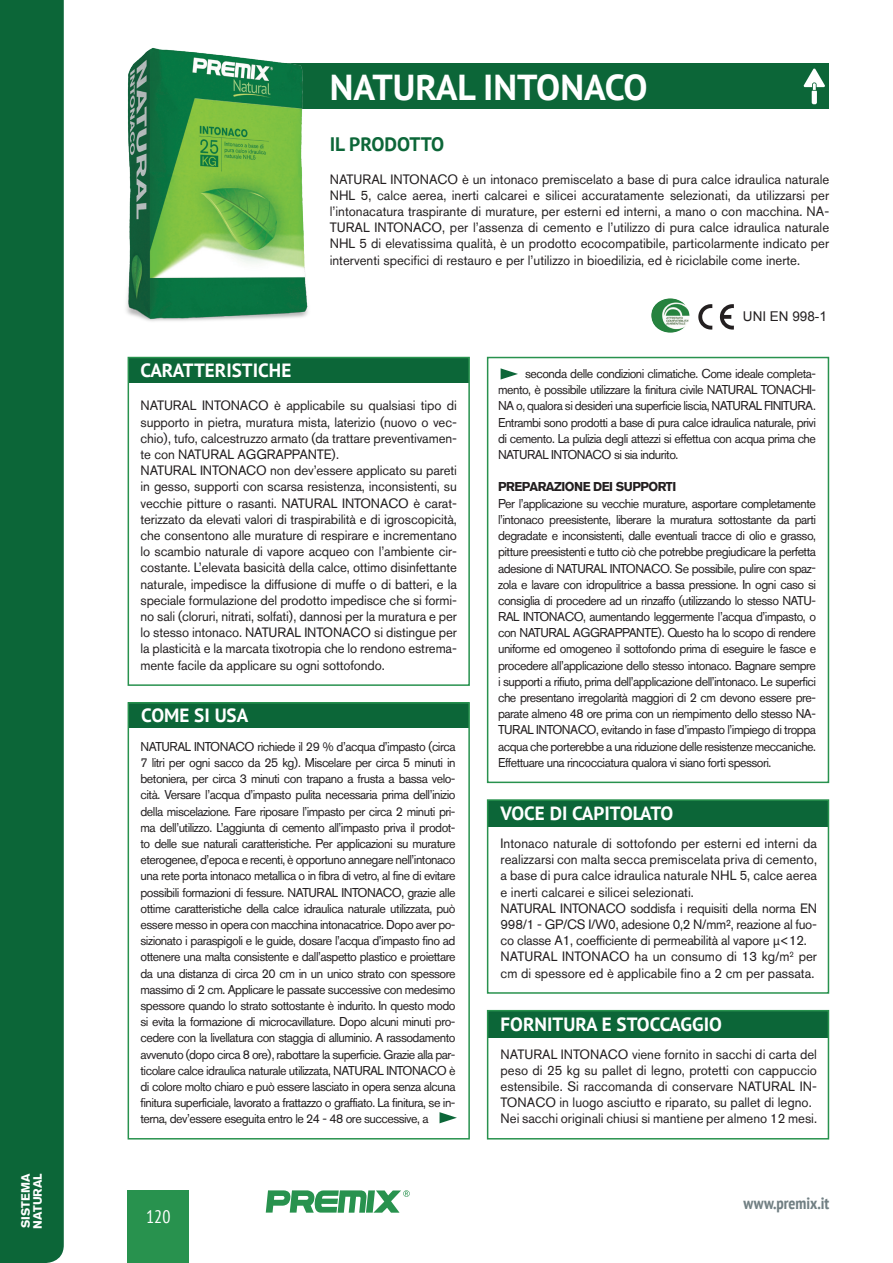
<style>
.page{position:relative;width:893px;height:1263px;background:#fff}
.page>*{position:absolute;margin:0;border:0;box-sizing:border-box;transform-origin:0 0}
.t1{font:700 36px "PT Sans";color:#fff}
.t2{font:700 19.5px "PT Sans";color:#0c6638}
.t3{font:700 19.05px "PT Sans";color:#fff}
.t4{font:condensed 18px "PT Sans";color:#fff}
.t5{font:700 condensed 16.5px "PT Sans";color:#717f83}
.t6{font:13.5px/16.2px "Akzidenz Grotesk BQ";letter-spacing:-.01em;color:#231f20}
.t7{font:13.5px "Arial";color:#231f20}
.t8{font:12.75px/16.2px "Akzidenz Grotesk BQ";letter-spacing:-.04em;color:#231f20;text-align:justify}
.t9{font:700 12.75px "Akzidenz Grotesk BQ";letter-spacing:-.04em;color:#231f20}
.t10{font:700 12px/12px "Akzidenz Grotesk BQ";color:#fff}
</style>
<div class="page">
<div style="left:128px;top:1190px;width:61px;height:73px;background:#28924e"></div>
<svg style="left:266px;top:1190px;width:144px;height:23px"></svg>
<div style="left:0;top:0;width:64px;height:1263px;background:#0c6638"></div>
<div style="left:273px;top:64px;width:556px;height:45px;background:#0c6638"></div>
<svg style="left:803px;top:68px;width:22px;height:36px"></svg>
<img style="left:651px;top:298px;width:39px;height:35px">
<svg style="left:720px;top:304px;width:14px;height:26px"></svg>
<svg style="left:698px;top:304px;width:14px;height:26px"></svg>
<div style="left:488px;top:800px;width:340px;height:26px;background:#0c6638"></div>
<div style="left:487px;top:799px;width:342px;height:195px;border:2px solid #28924e"></div>
<div style="left:488px;top:1011px;width:340px;height:26px;background:#0c6638"></div>
<div style="left:487px;top:1010px;width:342px;height:129px;border:2px solid #28924e"></div>
<div style="left:128px;top:357px;width:341px;height:26px;background:#0c6638"></div>
<div style="left:128px;top:357px;width:342px;height:329px;border:2px solid #28924e"></div>
<div style="left:128px;top:702px;width:341px;height:26px;background:#0c6638"></div>
<div style="left:128px;top:702px;width:342px;height:437px;border:2px solid #28924e"></div>
<div style="left:487px;top:357px;width:342px;height:426px;border:2px solid #28924e"></div>
<svg style="left:501px;top:368px;width:17px;height:11px"></svg>
<svg style="left:440px;top:1112px;width:17px;height:11px"></svg>
<img style="left:126px;top:48px;width:197px;height:273px">
<p class="t10" style="left:20px;top:1229px;width:57px;rotate:-90deg">SISTEMA<br>NATURAL</p>
<h1 class="t1" style="left:330px;top:63px;width:319px">NATURAL INTONACO</h1>
<h2 class="t2" style="left:330px;top:131px;width:116px">IL PRODOTTO</h2>
<p class="t6" style="left:330px;top:171px;width:501px;text-align:justify">NATURAL INTONACO è un intonaco premiscelato a base di pura calce idraulica naturale NHL 5, calce aerea, inerti calcarei e silicei accuratamente selezionati, da utilizzarsi per l’intonacatura traspirante di murature, per esterni ed interni, a mano o con macchina. NA-TURAL INTONACO, per l’assenza di cemento e l’utilizzo di pura calce idraulica naturale NHL 5 di elevatissima qualità, è un prodotto ecocompatibile, particolarmente indicato per interventi specifici di restauro e per l’utilizzo in bioedilizia, ed è riciclabile come inerte.</p>
<h3 class="t3" style="left:141px;top:357px;width:152px">CARATTERISTICHE</h3>
<p class="t6" style="left:141px;top:398px;width:318px">NATURAL INTONACO è applicabile su qualsiasi tipo di supporto in pietra, muratura mista, laterizio (nuovo o vec&shy;chio), tufo, calcestruzzo armato (da trattare preventivamen&shy;te con NATURAL AGGRAPPANTE).<br>NATURAL INTONACO non dev’essere applicato su pareti in gesso, supporti con scarsa resistenza, inconsistenti, su vecchie pitture o rasanti. NATURAL INTONACO è carat&shy;terizzato da elevati valori di traspirabilità e di igroscopicità, che consentono alle murature di respirare e incrementano lo scambio naturale di vapore acqueo con l’ambiente cir&shy;costante. L’elevata basicità della calce, ottimo disinfettante naturale, impedisce la diffusione di muffe o di batteri, e la speciale formulazione del prodotto impedisce che si formi&shy;no sali (cloruri, nitrati, solfati), dannosi per la muratura e per lo stesso intonaco. NATURAL INTONACO si distingue per la plasticità e la marcata tixotropia che lo rendono estrema&shy;mente facile da applicare su ogni sottofondo.</p>
<h3 class="t3" style="left:141px;top:702px;width:109px">COME SI USA</h3>
<p class="t8" style="left:141px;top:738px;width:317px">NATURAL INTONACO richiede il 29 % d’acqua d’impasto (circa 7 litri per ogni sacco da 25 kg). Miscelare per circa 5 minuti in betoniera, per circa 3 minuti con trapano a frusta a bassa velo&shy;cità. Versare l’acqua d’impasto pulita necessaria prima dell’inizio della miscelazione. Fare riposare l’impasto per circa 2 minuti pri&shy;ma dell’utilizzo. L’aggiunta di cemento all’impasto priva il prodot&shy;to delle sue naturali caratteristiche. Per applicazioni su murature eterogenee, d’epoca e recenti, è opportuno annegare nell’intonaco una rete porta intonaco metallica o in fibra di vetro, al fine di evitare possibili formazioni di fessure. NATURAL INTONACO, grazie alle ottime caratteristiche della calce idraulica naturale utilizzata, può essere messo in opera con macchina intonacatrice. Dopo aver po&shy;sizionato i paraspigoli e le guide, dosare l’acqua d’impasto fino ad ottenere una malta consistente e dall’aspetto plastico e proiettare da una distanza di circa 20 cm in un unico strato con spessore massimo di 2 cm. Applicare le passate successive con medesimo spessore quando lo strato sottostante è indurito. In questo modo si evita la formazione di microcavillature. Dopo alcuni minuti pro&shy;cedere con la livellatura con staggia di alluminio. A rassodamento avvenuto (dopo circa 8 ore), rabottare la superficie. Grazie alla par&shy;ticolare calce idraulica naturale utilizzata, NATURAL INTONACO è di colore molto chiaro e può essere lasciato in opera senza alcuna finitura superficiale, lavorato a frattazzo o graffiato. La finitura, se in&shy;terna, dev’essere eseguita entro le 24 - 48 ore successive, a</p>
<h3 class="t4" style="left:146px;top:1205px;width:26px">120</h3>
<p class="t7" style="left:743px;top:307px;width:86px">UNI EN 998-1</p>
<p class="t8" style="left:498px;top:365px;width:320px;text-indent:27px">seconda delle condizioni climatiche. Come ideale completa&shy;mento, è possibile utilizzare la finitura civile NATURAL TONACHI-NA o, qualora si desideri una superficie liscia, NATURAL FINITURA.<br>Entrambi sono prodotti a base di pura calce idraulica naturale, privi di cemento. La pulizia degli attezzi si effettua con acqua prima che NATURAL INTONACO si sia indurito.</p>
<p class="t9" style="left:498px;top:480px;width:180px">PREPARAZIONE DEI SUPPORTI</p>
<p class="t8" style="left:498px;top:495px;width:320px">Per l’applicazione su vecchie murature, asportare completamente l’intonaco preesistente, liberare la muratura sottostante da parti degradate e inconsistenti, dalle eventuali tracce di olio e grasso, pitture preesistenti e tutto ciò che potrebbe pregiudicare la perfetta adesione di NATURAL INTONACO. Se possibile, pulire con spaz&shy;zola e lavare con idropulitrice a bassa pressione. In ogni caso si consiglia di procedere ad un rinzaffo (utilizzando lo stesso NATU-RAL INTONACO, aumentando leggermente l’acqua d’impasto, o con NATURAL AGGRAPPANTE). Questo ha lo scopo di rendere uniforme ed omogeneo il sottofondo prima di eseguire le fasce e procedere all’applicazione dello stesso intonaco. Bagnare sempre i supporti a rifiuto, prima dell’applicazione dell’intonaco. Le superfici che presentano irregolarità maggiori di 2 cm devono essere pre&shy;parate almeno 48 ore prima con un riempimento dello stesso NA-TURAL INTONACO, evitando in fase d’impasto l’impiego di troppa acqua che porterebbe a una riduzione delle resistenze meccaniche.<br>Effettuare una rincocciatura qualora vi siano forti spessori.</p>
<h3 class="t3" style="left:501px;top:801px;width:174px">VOCE DI CAPITOLATO</h3>
<p class="t6" style="left:501px;top:835px;width:318px">Intonaco naturale di sottofondo per esterni ed interni da realizzarsi con malta secca premiscelata priva di cemento, a base di pura calce idraulica naturale NHL 5, calce aerea e inerti calcarei e silicei selezionati.<br>NATURAL INTONACO soddisfa i requisiti della norma EN 998/1 - GP/CS I/W0, adesione 0,2 N/mm², reazione al fuo&shy;co classe A1, coefficiente di permeabilità al vapore µ&lt;12.<br>NATURAL INTONACO ha un consumo di 13 kg/m<sup>2</sup> per cm di spessore ed è applicabile fino a 2 cm per passata.</p>
<h3 class="t3" style="left:501px;top:1011px;width:223px">FORNITURA E STOCCAGGIO</h3>
<p class="t6" style="left:501px;top:1046px;width:318px">NATURAL INTONACO viene fornito in sacchi di carta del peso di 25 kg su pallet di legno, protetti con cappuccio estensibile. Si raccomanda di conservare NATURAL IN-TONACO in luogo asciutto e riparato, su pallet di legno.<br>Nei sacchi originali chiusi si mantiene per almeno 12 mesi.</p>
<p class="t5" style="left:744px;top:1192px;width:87px">www.premix.it</p>
</div>
